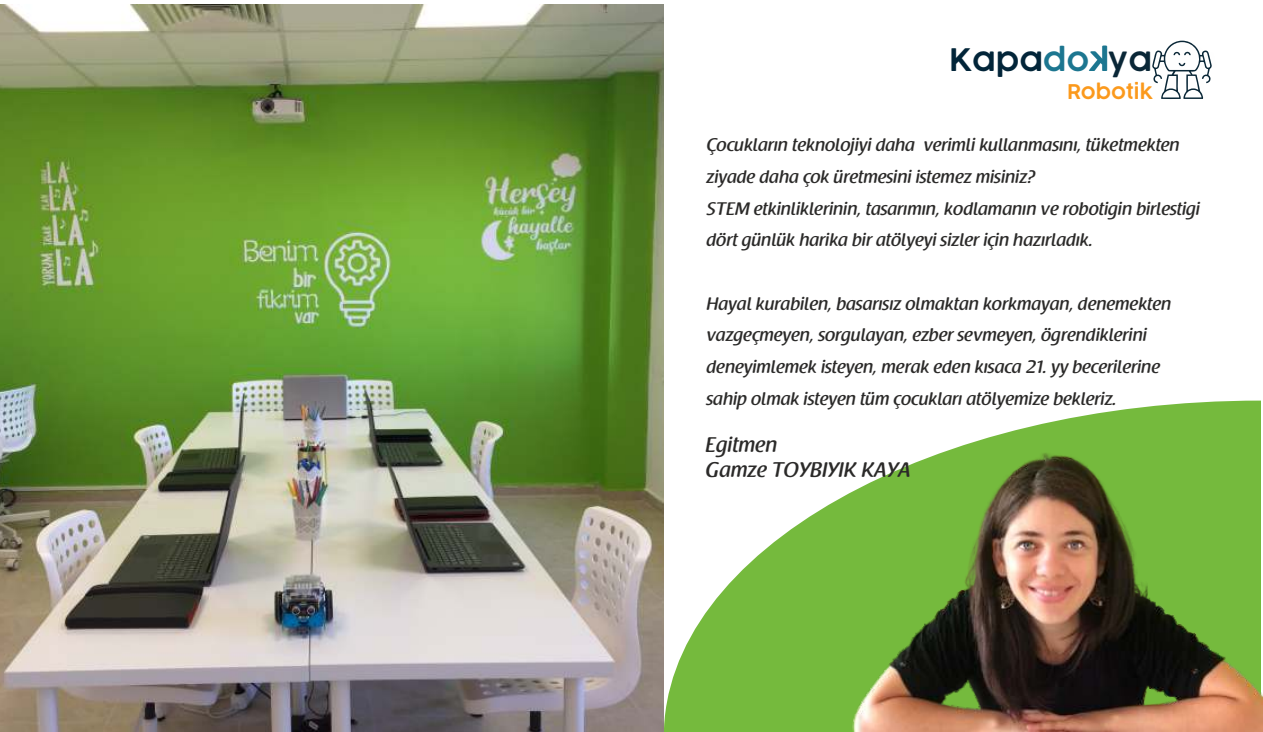
<style>
.page{position:relative;width:1263px;height:732px;background:#fff}
.page>*{position:absolute;margin:0;border:0;box-sizing:border-box;transform-origin:0 0}
.t1{font:600 30.6px "COCOGOOSE";color:#022539}
.t2{font:500 21px/24.6px "Raspoutine";color:#2b2a29}
.t3{font:600 19.95px "COCOGOOSE";color:#fb991c}
.t4{font:500 18px/31.7px "Raspoutine";color:#2b2a29}
.s1{color:#1c7690}
.s2{color:#0a2737}
</style>
<div class="page">
<svg style="left:664px;top:501px;width:171px;height:230px;fill:#75ba3d"></svg>
<img style="left:0;top:4px;width:664px;height:727px">
<img style="left:835px;top:400px;width:427px;height:331px">
<svg style="left:1152px;top:41px;width:60px;height:58px"></svg>
<h1 class="t1" style="left:949px;top:48px;width:204px">Kapa<span class="s1">do</span> <span class="s2">ya</span></h1>
<p class="t3" style="left:1067px;top:84px;width:88px">Robotik</p>
<p class="t4" style="left:706px;top:131px;width:495px">Çocukların teknolojiyi daha verimli kullanmasını, tüketmekten ziyade daha çok üretmesini istemez misiniz?<br>STEM etkinliklerinin, tasarımın, kodlamanın ve robotigin birlestigi dört günlük harika bir atölyeyi sizler için hazırladık.</p>
<p class="t4" style="left:706px;top:289px;width:466px">Hayal kurabilen, basarısız olmaktan korkmayan, denemekten vazgeçmeyen, sorgulayan, ezber sevmeyen, ögrendiklerini deneyimlemek isteyen, merak eden kısaca 21. yy becerilerine sahip olmak isteyen tüm çocukları atölyemize bekleriz.</p>
<p class="t2" style="left:706px;top:435px;width:207px">Egitmen<br>Gamze TOYBIYIK KAYA</p>
</div>
